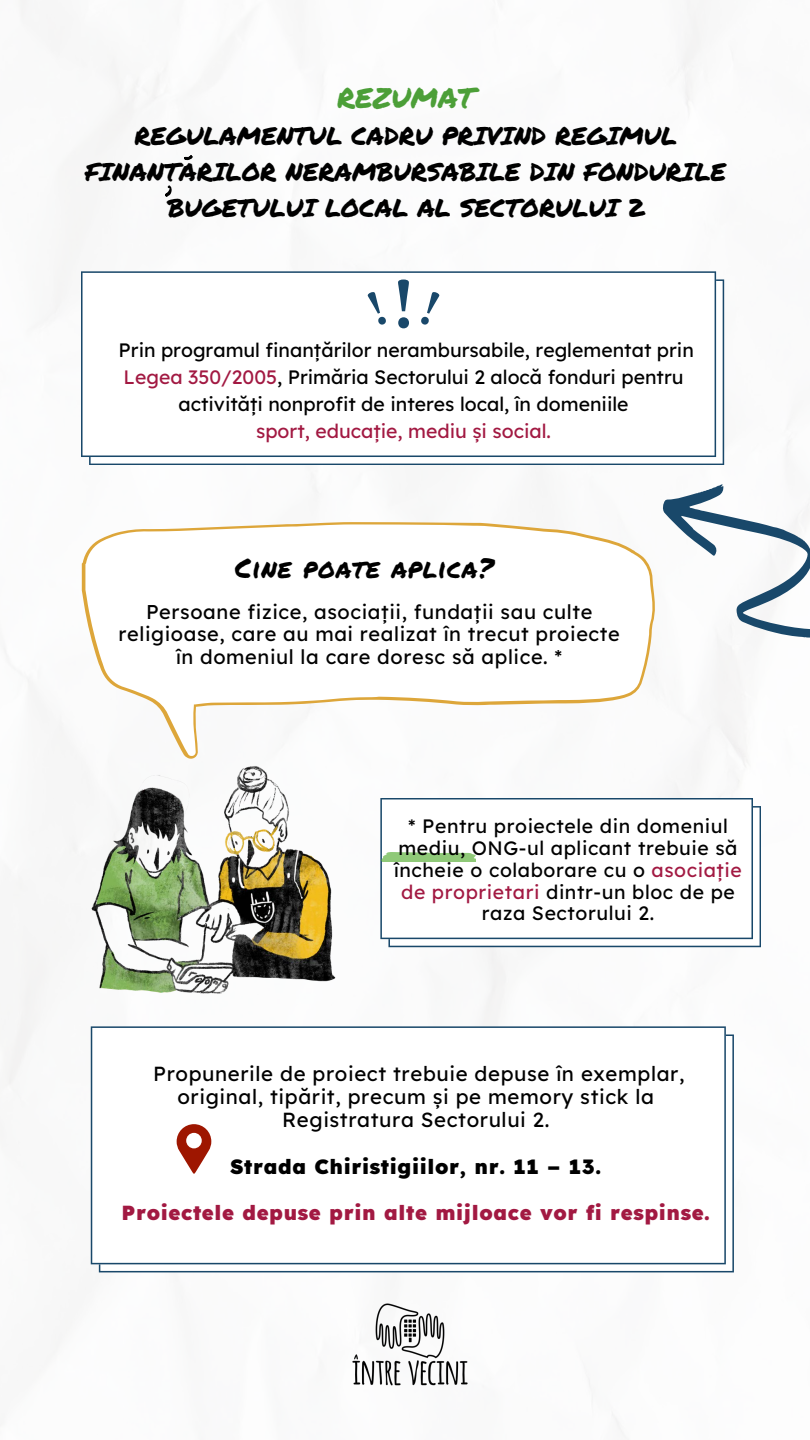
<style>
.page{position:relative;width:810px;height:1440px;background:#fff}
.page>*{position:absolute;margin:0;border:0;box-sizing:border-box;transform-origin:0 0}
.t1{font:28px "Permanent Marker";color:#4c9f38}
.t2{font:27.1px "Permanent Marker";letter-spacing:.025em;color:#000}
.t3{font:25px/36px "Permanent Marker";color:#000;text-align:center}
.t4{font:20.4px/23.2px "Lexend Deca";letter-spacing:.03em;color:#000;text-align:center}
.t5{font:900 20.4px "Lexend";letter-spacing:.03em;color:#a21942}
.t6{font:900 20.4px "Lexend";letter-spacing:.03em;color:#000}
.t7{font:20px/22.5px "Lexend Deca";letter-spacing:.03em;color:#000;text-align:center}
.t8{font:19.4px/27px "Lexend Deca";color:#000;text-align:center}
.t9{font:19.4px/21.8px "Lexend Deca";letter-spacing:.03em;color:#000;text-align:center}
.t10{font:19.4px "Lexend Deca";color:#a21942}
.s1{color:#a21942}
</style>
<div class="page">
<img style="left:1px;top:0;width:789px;height:1434px">
<svg style="left:658px;top:448px;width:152px;height:240px"></svg>
<svg style="left:388px;top:806px;width:373px;height:141px"></svg>
<svg style="left:380px;top:798px;width:373px;height:141px"></svg>
<img style="left:343px;top:1291px;width:138px;height:106px">
<svg style="left:89px;top:279px;width:635px;height:186px"></svg>
<svg style="left:81px;top:271px;width:635px;height:186px"></svg>
<svg style="left:367px;top:280px;width:73px;height:48px"></svg>
<svg style="left:380px;top:852px;width:96px;height:9px"></svg>
<svg style="left:165px;top:185px;width:7px;height:12px"></svg>
<svg style="left:184px;top:155px;width:8px;height:5px"></svg>
<svg style="left:82px;top:522px;width:574px;height:236px"></svg>
<img style="left:81px;top:755px;width:264px;height:253px">
<svg style="left:99px;top:1034px;width:635px;height:238px"></svg>
<svg style="left:91px;top:1026px;width:635px;height:238px"></svg>
<svg style="left:177px;top:1124px;width:34px;height:50px"></svg>
<h1 class="t1" style="left:337px;top:77px;width:139px">REZUMAT</h1>
<h1 class="t3" style="left:85px;top:117px;width:643px">REGULAMENTUL CADRU PRIVIND REGIMUL<br>FINANTARILOR NERAMBURSABILE DIN FONDURILE<br>BUGETULUI LOCAL AL SECTORULUI 2</h1>
<p class="t8" style="left:119px;top:336px;width:577px">Prin programul finanțărilor nerambursabile, reglementat prin<br><span class="s1">Legea 350/2005</span>, Primăria Sectorului 2 alocă fonduri pentru activități nonprofit de interes local, în domeniile</p>
<p class="t10" style="left:256px;top:418px;width:296px">sport, educație, mediu și social.</p>
<p class="t2" style="left:235px;top:548px;width:260px">Cine poate aplica?</p>
<p class="t7" style="left:119px;top:600px;width:503px">Persoane fizice, asociații, fundații sau culte religioase, care au mai realizat în trecut proiecte în domeniul la care doresc să aplice. *</p>
<h2 class="t9" style="left:394px;top:815px;width:349px">* Pentru proiectele din domeniul mediu, ONG-ul aplicant trebuie să încheie o colaborare cu o <span class="s1">asociație de proprietari</span> dintr-un bloc de pe raza Sectorului 2.</h2>
<p class="t4" style="left:153px;top:1061px;width:533px">Propunerile de proiect trebuie depuse în exemplar, original, tipărit, precum și pe memory stick la<br>Registratura Sectorului 2.</p>
<p class="t6" style="left:230px;top:1153px;width:372px">Strada Chiristigiilor, nr. 11 – 13.</p>
<p class="t5" style="left:122px;top:1200px;width:590px">Proiectele depuse prin alte mijloace vor fi respinse.</p>
</div>
